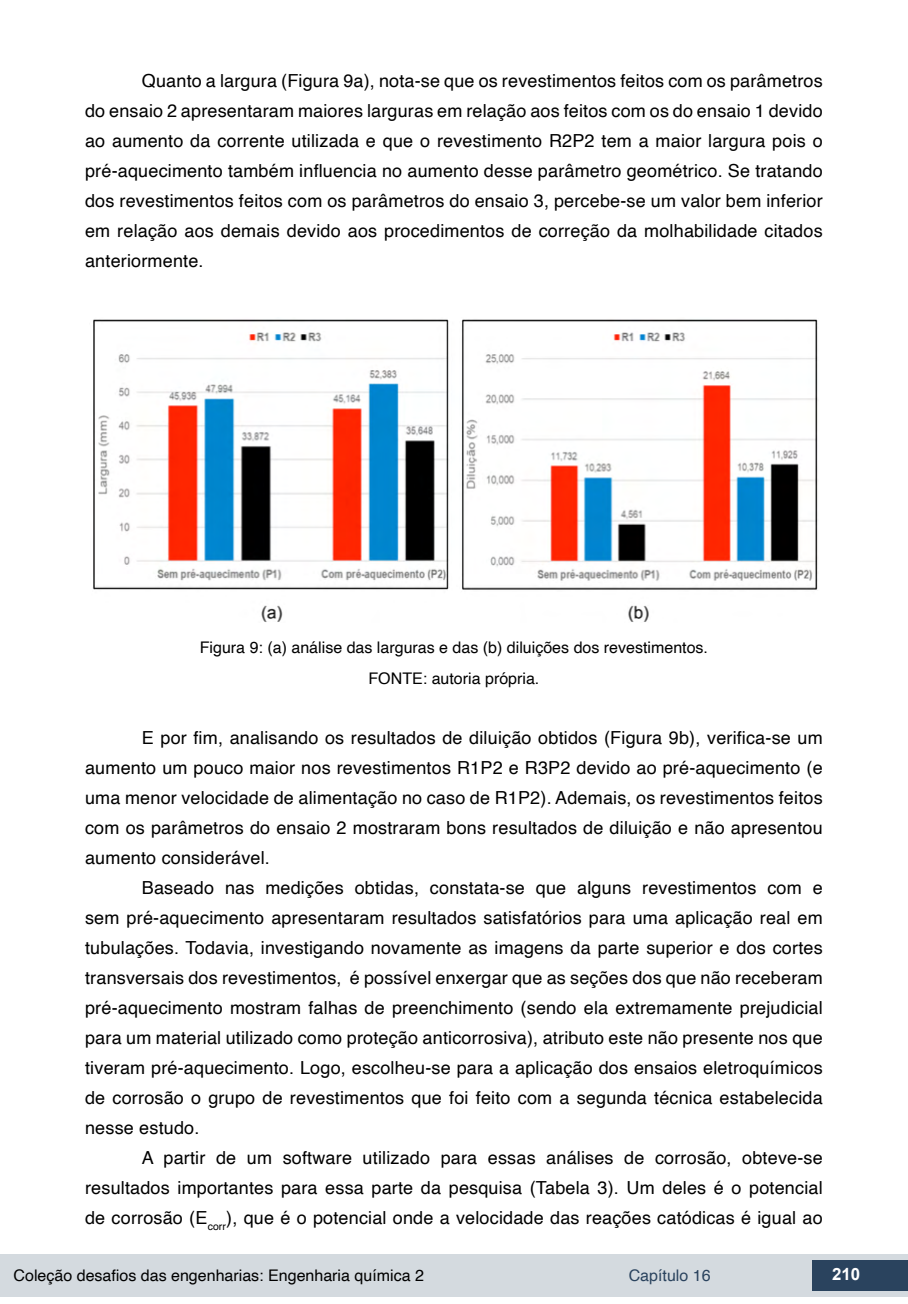
<style>
.page{position:relative;width:908px;height:1304px;background:#fff}
.page>*{position:absolute;margin:0;border:0;box-sizing:border-box;transform-origin:0 0}
.t1{font:18px/30px "Helvetica";letter-spacing:.01em;color:#000;text-align:justify}
.t2{font:700 16.8px "Arial";color:#fff}
.t3{font:16px/30.6px "Helvetica";color:#000;text-align:center}
.t4{font:16px "Helvetica";color:#2a435e}
</style>
<div class="page">
<div style="left:0;top:1254px;width:906px;height:43px;background:#d4dadf"></div>
<div style="left:812px;top:1261px;width:95px;height:30px;background:#2a435e"></div>
<img style="left:93px;top:319px;width:725px;height:303px">
<p class="t1" style="left:85px;top:66px;width:738px;text-indent:57px">Quanto a largura (Figura 9a), nota-se que os revestimentos feitos com os parâmetros do ensaio 2 apresentaram maiores larguras em relação aos feitos com os do ensaio 1 devido ao aumento da corrente utilizada e que o revestimento R2P2 tem a maior largura pois o pré-aquecimento também influencia no aumento desse parâmetro geométrico. Se tratando dos revestimentos feitos com os parâmetros do ensaio 3, percebe-se um valor bem inferior em relação aos demais devido aos procedimentos de correção da molhabilidade citados anteriormente.</p>
<p class="t3" style="left:200px;top:633px;width:509px">Figura 9: (a) análise das larguras e das (b) diluições dos revestimentos.<br>FONTE: autoria própria.</p>
<p class="t1" style="left:85px;top:723px;width:738px;text-indent:57px">E por fim, analisando os resultados de diluição obtidos (Figura 9b), verifica-se um aumento um pouco maior nos revestimentos R1P2 e R3P2 devido ao pré-aquecimento (e uma menor velocidade de alimentação no caso de R1P2). Ademais, os revestimentos feitos com os parâmetros do ensaio 2 mostraram bons resultados de diluição e não apresentou aumento considerável.</p>
<p class="t1" style="left:85px;top:873px;width:738px;text-indent:57px">Baseado nas medições obtidas, constata-se que alguns revestimentos com e sem pré-aquecimento apresentaram resultados satisfatórios para uma aplicação real em tubulações. Todavia, investigando novamente as imagens da parte superior e dos cortes transversais dos revestimentos, é possível enxergar que as seções dos que não receberam pré-aquecimento mostram falhas de preenchimento (sendo ela extremamente prejudicial para um material utilizado como proteção anticorrosiva), atributo este não presente nos que tiveram pré-aquecimento. Logo, escolheu-se para a aplicação dos ensaios eletroquímicos de corrosão o grupo de revestimentos que foi feito com a segunda técnica estabelecida nesse estudo.</p>
<p class="t1" style="left:85px;top:1143px;width:738px;text-indent:57px">A partir de um software utilizado para essas análises de corrosão, obteve-se resultados importantes para essa parte da pesquisa (Tabela 3). Um deles é o potencial de corrosão (E<sub>corr</sub>), que é o potencial onde a velocidade das reações catódicas é igual ao</p>
<p class="t3" style="left:14px;top:1260px;width:411px">Coleção desafios das engenharias: Engenharia química 2</p>
<p class="t4" style="left:628px;top:1263px;width:83px">Capítulo 16</p>
<p class="t2" style="left:831px;top:1263px;width:30px">210</p>
</div>
